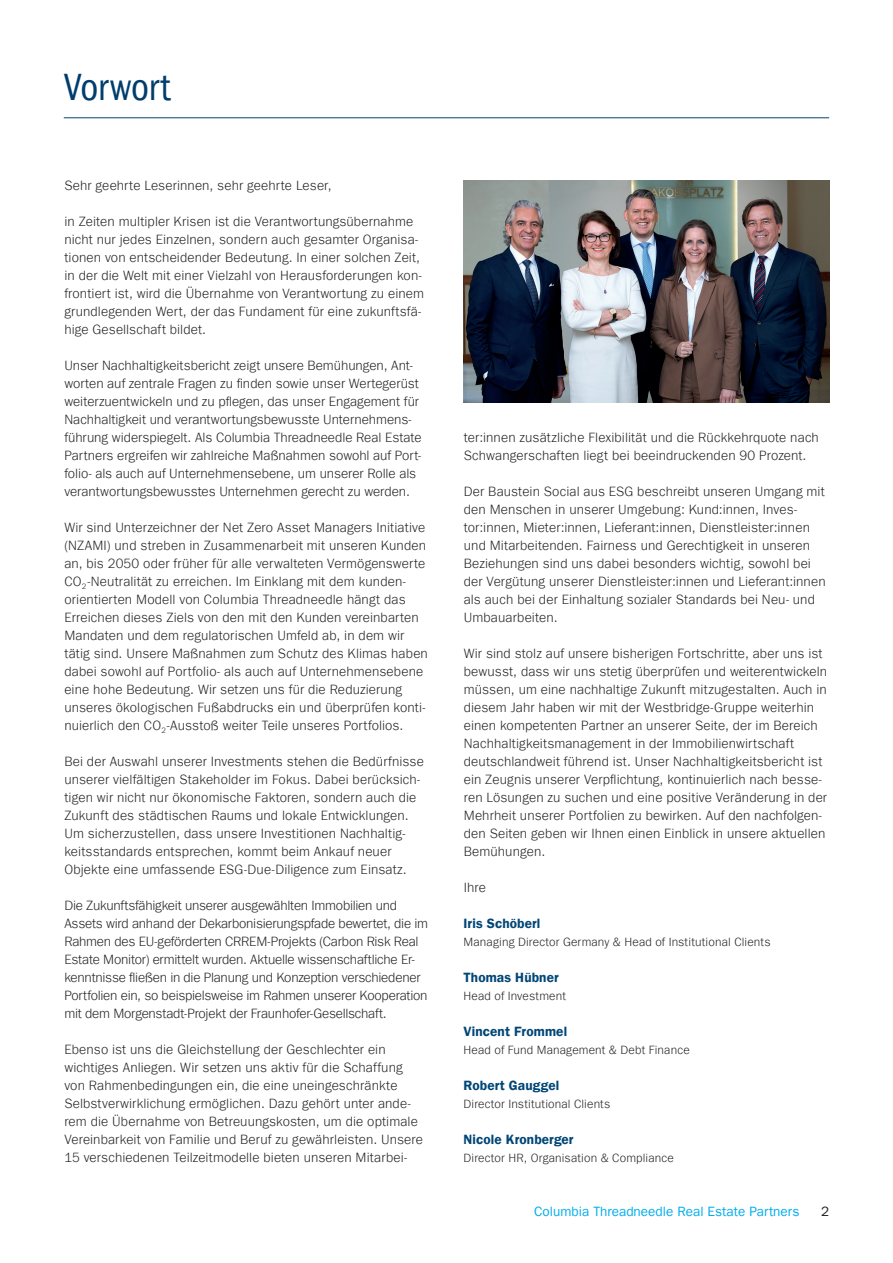
<style>
.page{position:relative;width:893px;height:1263px;background:#fff}
.page>*{position:absolute;margin:0;border:0;box-sizing:border-box;transform-origin:0 0}
.t1{font:condensed 39px "ITC Frank Goth For AMPF";letter-spacing:-.005em;color:#003d6d}
.t2{font:300 13.5px/18px "ITC Frank Goth For AMPF";letter-spacing:.005em;color:#231f20}
.t3{font:300 13.5px/18px "ITC Frank Goth For AMPF";letter-spacing:-.015em;color:#231f20}
.t4{font:700 13.5px "ITC Frank Goth For AMPF Dm";letter-spacing:.01em;color:#004677}
.t5{font:13.5px "ITC Frank Goth For AMPF";color:#00aeef}
.t6{font:13.5px "ITC Frank Goth For AMPF";color:#231f20}
.t7{font:300 12px "ITC Frank Goth For AMPF";letter-spacing:.015em;color:#231f20}
</style>
<div class="page">
<hr style="left:64px;top:117px;width:765px;height:1px;background:#004677">
<img style="left:464px;top:180px;width:365px;height:223px">
<h1 class="t1" style="left:64px;top:65px;width:108px">Vorwort</h1>
<p class="t2" style="left:64px;top:176px;width:269px">Sehr geehrte Leserinnen, sehr geehrte Leser,</p>
<p class="t2" style="left:64px;top:212px;width:361px">in Zeiten multipler Krisen ist die Verantwortungsübernahme nicht nur jedes Einzelnen, sondern auch gesamter Organisa&shy;tionen von entscheidender Bedeutung. In einer solchen Zeit, in der die Welt mit einer Vielzahl von Herausforderungen kon&shy;frontiert ist, wird die Übernahme von Verantwortung zu einem grundlegenden Wert, der das Fundament für eine zukunftsfä&shy;hige Gesellschaft bildet.</p>
<p class="t2" style="left:64px;top:356px;width:359px">Unser Nachhaltigkeitsbericht zeigt unsere Bemühungen, Ant&shy;worten auf zentrale Fragen zu finden sowie unser Wertegerüst weiterzuentwickeln und zu pflegen, das unser Engagement für Nachhaltigkeit und verantwortungsbewusste Unternehmens&shy;führung widerspiegelt. Als Columbia Threadneedle Real Estate Partners ergreifen wir zahlreiche Maßnahmen sowohl auf Port&shy;folio- als auch auf Unternehmensebene, um unserer Rolle als verantwortungsbewusstes Unternehmen gerecht zu werden.</p>
<p class="t2" style="left:64px;top:518px;width:365px">Wir sind Unterzeichner der Net Zero Asset Managers Initiative (NZAMI) und streben in Zusammenarbeit mit unseren Kunden an, bis 2050 oder früher für alle verwalteten Vermögenswerte CO<sub>2</sub>-Neutralität zu erreichen. Im Einklang mit dem kunden&shy;orientierten Modell von Columbia Threadneedle hängt das Erreichen dieses Ziels von den mit den Kunden vereinbarten Mandaten und dem regulatorischen Umfeld ab, in dem wir tätig sind. Unsere Maßnahmen zum Schutz des Klimas haben dabei sowohl auf Portfolio- als auch auf Unternehmensebene eine hohe Bedeutung. Wir setzen uns für die Reduzierung unseres ökologischen Fußabdrucks ein und überprüfen konti&shy;nuierlich den CO<sub>2</sub>-Ausstoß weiter Teile unseres Portfolios.</p>
<p class="t2" style="left:64px;top:752px;width:361px">Bei der Auswahl unserer Investments stehen die Bedürfnisse unserer vielfältigen Stakeholder im Fokus. Dabei berücksich&shy;tigen wir nicht nur ökonomische Faktoren, sondern auch die Zukunft des städtischen Raums und lokale Entwicklungen.<br>Um sicherzustellen, dass unsere Investitionen Nachhaltig&shy;keitsstandards entsprechen, kommt beim Ankauf neuer Objekte eine umfassende ESG-Due-Diligence zum Einsatz.</p>
<p class="t3" style="left:64px;top:896px;width:365px">Die Zukunftsfähigkeit unserer ausgewählten Immobilien und Assets wird anhand der Dekarbonisierungspfade bewertet, die im Rahmen des EU-geförderten CRREM-Projekts (Carbon Risk Real Estate Monitor) ermittelt wurden. Aktuelle wissenschaftliche Er&shy;kenntnisse fließen in die Planung und Konzeption verschiedener Portfolien ein, so beispielsweise im Rahmen unserer Kooperation mit dem Morgenstadt-Projekt der Fraunhofer-Gesellschaft.</p>
<p class="t2" style="left:64px;top:1040px;width:360px">Ebenso ist uns die Gleichstellung der Geschlechter ein wichtiges Anliegen. Wir setzen uns aktiv für die Schaffung von Rahmenbedingungen ein, die eine uneingeschränkte Selbstverwirklichung ermöglichen. Dazu gehört unter ande&shy;rem die Übernahme von Betreuungskosten, um die optimale Vereinbarkeit von Familie und Beruf zu gewährleisten. Unsere 15 verschiedenen Teilzeitmodelle bieten unseren Mitarbei-</p>
<p class="t2" style="left:464px;top:428px;width:357px">ter:innen zusätzliche Flexibilität und die Rückkehrquote nach<br>Schwangerschaften liegt bei beeindruckenden 90 Prozent.</p>
<p class="t2" style="left:464px;top:482px;width:363px">Der Baustein Social aus ESG beschreibt unseren Umgang mit den Menschen in unserer Umgebung: Kund:innen, Inves&shy;tor:innen, Mieter:innen, Lieferant:innen, Dienstleister:innen und Mitarbeitenden. Fairness und Gerechtigkeit in unseren Beziehungen sind uns dabei besonders wichtig, sowohl bei der Vergütung unserer Dienstleister:innen und Lieferant:innen als auch bei der Einhaltung sozialer Standards bei Neu- und Umbauarbeiten.</p>
<p class="t2" style="left:464px;top:644px;width:365px">Wir sind stolz auf unsere bisherigen Fortschritte, aber uns ist bewusst, dass wir uns stetig überprüfen und weiterentwickeln müssen, um eine nachhaltige Zukunft mitzugestalten. Auch in diesem Jahr haben wir mit der Westbridge-Gruppe weiterhin einen kompetenten Partner an unserer Seite, der im Bereich Nachhaltigkeitsmanagement in der Immobilienwirtschaft deutschlandweit führend ist. Unser Nachhaltigkeitsbericht ist ein Zeugnis unserer Verpflichtung, kontinuierlich nach besse&shy;ren Lösungen zu suchen und eine positive Veränderung in der Mehrheit unserer Portfolien zu bewirken. Auf den nachfolgen&shy;den Seiten geben wir Ihnen einen Einblick in unsere aktuellen Bemühungen.</p>
<p class="t2" style="left:464px;top:878px;width:24px">Ihre</p>
<p class="t4" style="left:463px;top:915px;width:78px">Iris Schöberl</p>
<p class="t7" style="left:463px;top:935px;width:309px">Managing Director Germany &amp; Head of Institutional Clients</p>
<p class="t4" style="left:463px;top:969px;width:97px">Thomas Hübner</p>
<p class="t7" style="left:463px;top:989px;width:104px">Head of Investment</p>
<p class="t4" style="left:463px;top:1023px;width:105px">Vincent Frommel</p>
<p class="t7" style="left:463px;top:1043px;width:228px">Head of Fund Management &amp; Debt Finance</p>
<p class="t4" style="left:463px;top:1077px;width:97px">Robert Gauggel</p>
<p class="t7" style="left:463px;top:1097px;width:148px">Director Institutional Clients</p>
<p class="t4" style="left:463px;top:1131px;width:112px">Nicole Kronberger</p>
<p class="t7" style="left:463px;top:1151px;width:212px">Director HR, Organisation &amp; Compliance</p>
<p class="t5" style="left:534px;top:1203px;width:267px">Columbia Threadneedle Real Estate Partners</p>
<p class="t6" style="left:821px;top:1203px;width:10px">2</p>
</div>
